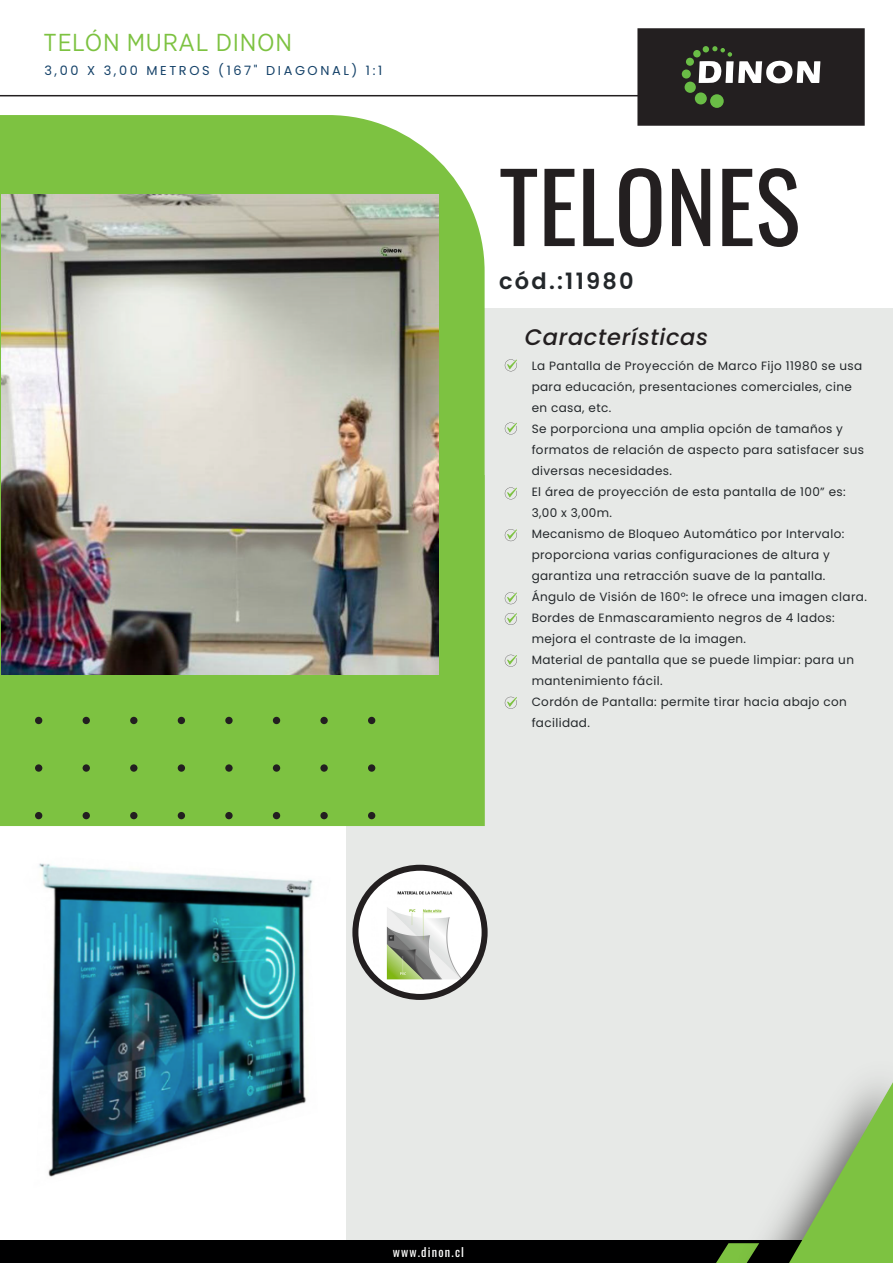
<style>
.page{position:relative;width:893px;height:1263px;background:#fff}
.page>*{position:absolute;margin:0;border:0;box-sizing:border-box;transform-origin:0 0}
.t1{font:95.4px "Oswald";color:#231f20}
.t2{font:24.45px "Gotham Narrow";letter-spacing:.03em;color:#7dc241}
.t3{font:italic 500 22.5px "Poppins";letter-spacing:.03em;color:#231f20}
.t4{font:600 22.5px "Poppins";letter-spacing:.1em;color:#23272a}
.t5{font:12.9px "Poppins";letter-spacing:.2em;color:#154269}
.t6{font:12.3px "Oswald";letter-spacing:.1em;color:#fff}
.t7{font:12px/21px "Poppins";letter-spacing:.03em;color:#23272a}
</style>
<div class="page">
<div style="left:346px;top:308px;width:547px;height:938px;background:#e7e9e7"></div>
<div style="left:0;top:115px;width:485px;height:711px;background:#7dc241"></div>
<div style="left:318px;top:475px;width:167px;height:351px;background:#7dc241"></div>
<div style="left:0;top:174px;width:157px;height:18px;background:#7dc241"></div>
<div style="left:35px;top:717px;width:7px;height:7px;background:#231f20;border-radius:50%"></div>
<div style="left:35px;top:764px;width:7px;height:8px;background:#231f20;border-radius:50%"></div>
<div style="left:35px;top:812px;width:7px;height:7px;background:#231f20;border-radius:50%"></div>
<div style="left:83px;top:717px;width:7px;height:7px;background:#231f20;border-radius:50%"></div>
<div style="left:83px;top:764px;width:7px;height:8px;background:#231f20;border-radius:50%"></div>
<div style="left:83px;top:812px;width:7px;height:7px;background:#231f20;border-radius:50%"></div>
<div style="left:130px;top:717px;width:7px;height:7px;background:#231f20;border-radius:50%"></div>
<div style="left:130px;top:764px;width:7px;height:8px;background:#231f20;border-radius:50%"></div>
<div style="left:130px;top:812px;width:7px;height:7px;background:#231f20;border-radius:50%"></div>
<div style="left:178px;top:717px;width:7px;height:7px;background:#231f20;border-radius:50%"></div>
<div style="left:178px;top:764px;width:7px;height:8px;background:#231f20;border-radius:50%"></div>
<div style="left:178px;top:812px;width:7px;height:7px;background:#231f20;border-radius:50%"></div>
<div style="left:225px;top:717px;width:8px;height:7px;background:#231f20;border-radius:50%"></div>
<div style="left:225px;top:764px;width:8px;height:8px;background:#231f20;border-radius:50%"></div>
<div style="left:225px;top:812px;width:8px;height:7px;background:#231f20;border-radius:50%"></div>
<div style="left:273px;top:717px;width:7px;height:7px;background:#231f20;border-radius:50%"></div>
<div style="left:273px;top:764px;width:7px;height:8px;background:#231f20;border-radius:50%"></div>
<div style="left:273px;top:812px;width:7px;height:7px;background:#231f20;border-radius:50%"></div>
<div style="left:320px;top:717px;width:8px;height:7px;background:#231f20;border-radius:50%"></div>
<div style="left:320px;top:764px;width:8px;height:8px;background:#231f20;border-radius:50%"></div>
<div style="left:320px;top:812px;width:8px;height:7px;background:#231f20;border-radius:50%"></div>
<div style="left:368px;top:717px;width:7px;height:7px;background:#231f20;border-radius:50%"></div>
<div style="left:368px;top:764px;width:7px;height:8px;background:#231f20;border-radius:50%"></div>
<div style="left:368px;top:812px;width:7px;height:7px;background:#231f20;border-radius:50%"></div>
<div style="left:637px;top:28px;width:228px;height:98px;background:#231f20;border:2px solid #231f20"></div>
<hr style="left:0;top:95px;width:638px;height:1px;background:#231f20">
<div style="left:0;top:1240px;width:893px;height:23px;background:#000001"></div>
<svg style="left:716px;top:1082px;width:177px;height:181px"></svg>
<svg style="left:505px;top:359px;width:12px;height:12px"></svg>
<svg style="left:505px;top:422px;width:12px;height:12px"></svg>
<svg style="left:505px;top:487px;width:12px;height:12px"></svg>
<svg style="left:505px;top:529px;width:12px;height:12px"></svg>
<svg style="left:505px;top:655px;width:12px;height:12px"></svg>
<svg style="left:505px;top:697px;width:12px;height:12px"></svg>
<svg style="left:505px;top:592px;width:12px;height:12px"></svg>
<svg style="left:505px;top:613px;width:12px;height:12px"></svg>
<div style="left:710px;top:94px;width:14px;height:14px;background:#6abd46;border-radius:50%"></div>
<div style="left:695px;top:92px;width:12px;height:12px;background:#6abd46;border-radius:50%"></div>
<div style="left:685px;top:82px;width:11px;height:11px;background:#6abd46;border-radius:50%"></div>
<div style="left:682px;top:70px;width:9px;height:9px;background:#6abd46;border-radius:50%"></div>
<div style="left:686px;top:58px;width:8px;height:8px;background:#6abd46;border-radius:50%"></div>
<div style="left:693px;top:50px;width:8px;height:7px;background:#6abd46;border-radius:50%"></div>
<svg style="left:699px;top:46px;width:121px;height:38px"></svg>
<svg style="left:355px;top:868px;width:130px;height:129px"></svg>
<img style="left:372px;top:870px;width:111px;height:127px">
<div style="left:352px;top:865px;width:136px;height:135px;border:6px solid #231f20;border-radius:50%"></div>
<img style="left:39px;top:863px;width:274px;height:314px">
<img style="left:2px;top:195px;width:437px;height:479px">
<h2 class="t2" style="left:44px;top:27px;width:250px">TELÓN MURAL DINON</h2>
<p class="t5" style="left:44px;top:63px;width:339px">3,00 X 3,00 METROS (167" DIAGONAL) 1:1</p>
<h1 class="t1" style="left:499px;top:122px;width:303px">TELONES</h1>
<h3 class="t4" style="left:499px;top:268px;width:136px">cód.:11980</h3>
<h3 class="t3" style="left:525px;top:324px;width:185px">Características</h3>
<p class="t7" style="left:532px;top:356px;width:337px">La Pantalla de Proyección de Marco Fijo 11980 se usa para educación, presentaciones comerciales, cine en casa, etc.<br>Se porporciona una amplia opción de tamaños y formatos de relación de aspecto para satisfacer sus diversas necesidades.<br>El área de proyección de esta pantalla de 100” es:<br>3,00 x 3,00m.<br>Mecanismo de Bloqueo Automático por Intervalo: proporciona varias configuraciones de altura y garantiza una retracción suave de la pantalla.<br>Ángulo de Visión de 160°: le ofrece una imagen clara.<br>Bordes de Enmascaramiento negros de 4 lados: mejora el contraste de la imagen.<br>Material de pantalla que se puede limpiar: para un mantenimiento fácil.<br>Cordón de Pantalla: permite tirar hacia abajo con facilidad.</p>
<p class="t6" style="left:393px;top:1240px;width:73px">www.dinon.cl</p>
</div>
